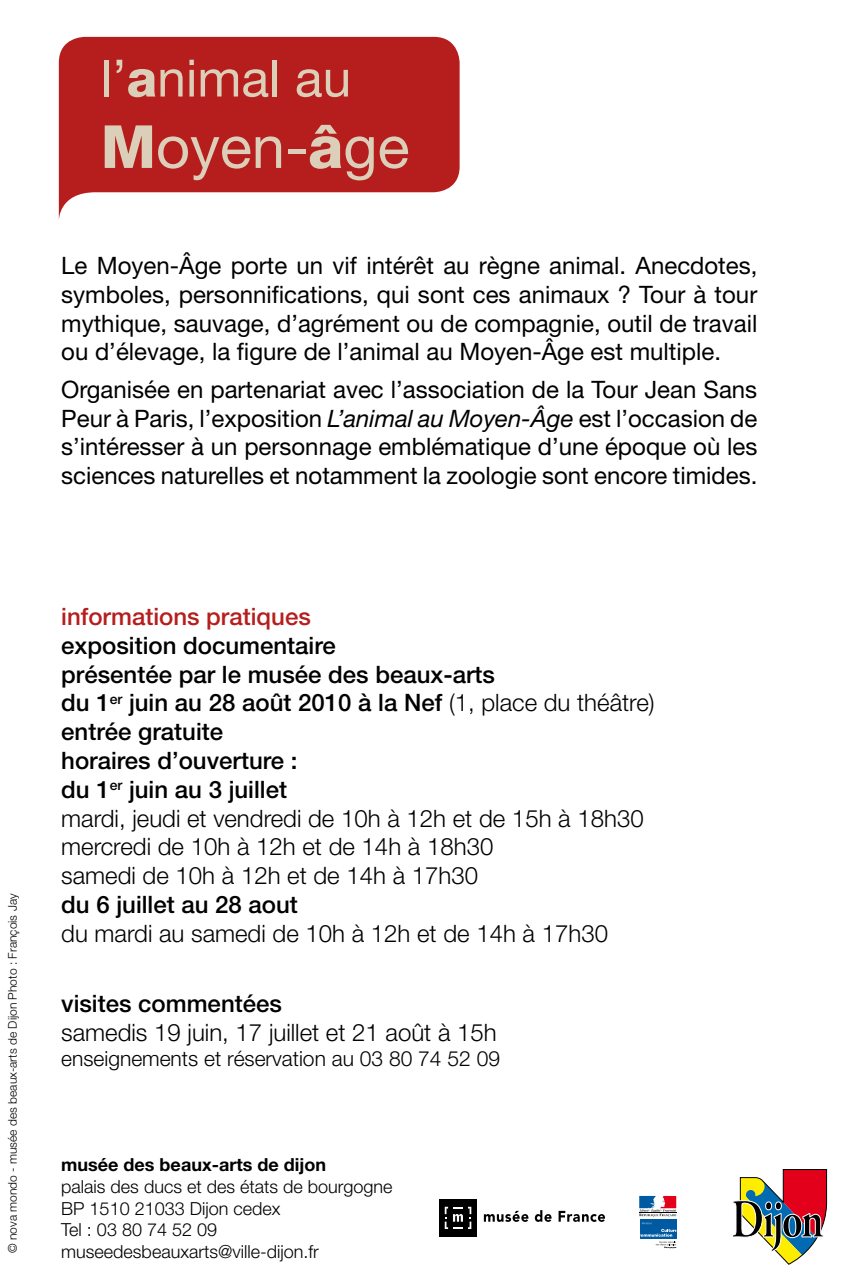
<style>
.page{position:relative;width:851px;height:1276px;background:#fff}
.page>*{position:absolute;margin:0;border:0;box-sizing:border-box;transform-origin:0 0}
.t1{font:59.4px "Helvetica Neue";color:#dccfba}
.t2{font:51.6px "Helvetica Neue";color:#dccfba}
.t3{font:24px/28.8px "Helvetica Neue";color:#000;text-align:justify}
.t4{font:500 24px/28.8px "Helvetica Neue";color:#000}
.t5{font:300 24px "Helvetica Neue";color:#000}
.t6{font:500 24px "Helvetica Neue";color:#b61e1d}
.t7{font:300 21px "Helvetica Neue";color:#000}
.t8{font:300 18px/21.6px "Helvetica Neue";color:#000}
.t9{font:700 18px "Helvetica Neue";color:#000}
.t10{font:300 12px "Helvetica Neue";color:#000}
.s1{font-weight:800}
.s2{font-style:italic}
.s3{font-weight:300}
</style>
<div class="page">
<svg style="left:484px;top:1210px;width:44px;height:12px"></svg>
<svg style="left:534px;top:1210px;width:17px;height:12px"></svg>
<svg style="left:558px;top:1210px;width:47px;height:12px"></svg>
<div style="left:439px;top:1199px;width:37px;height:37px;background:#000"></div>
<svg style="left:444px;top:1206px;width:27px;height:23px"></svg>
<div style="left:639px;top:1219px;width:37px;height:20px;background:#005aa1"></div>
<svg style="left:639px;top:1222px;width:37px;height:26px"></svg>
<svg style="left:639px;top:1196px;width:37px;height:20px"></svg>
<svg style="left:733px;top:1169px;width:94px;height:96px"></svg>
<svg style="left:59px;top:37px;width:400px;height:181px;background:#c03e3d"></svg>
<h2 class="t2" style="left:101px;top:47px;width:252px">l’<span class="s1">a</span>nimal au</h2>
<h1 class="t1" style="left:101px;top:111px;width:310px"><span class="s1">M</span>oyen-<span class="s1">â</span>ge</h1>
<p class="t3" style="left:61px;top:251px;width:697px">Le Moyen-Âge porte un vif intérêt au règne animal. Anecdotes, symboles, personnifications, qui sont ces animaux ? Tour à tour mythique, sauvage, d’agrément ou de compagnie, outil de travail ou d’élevage, la figure de l’animal au Moyen-Âge est multiple.</p>
<p class="t3" style="left:61px;top:374px;width:697px">Organisée en partenariat avec l’association de la Tour Jean Sans Peur à Paris, l’exposition <span class="s2">L’animal au Moyen-Âge</span> est l’occasion de s’intéresser à un personnage emblématique d’une époque où les sciences naturelles et notamment la zoologie sont encore timides.</p>
<p class="t10" style="left:5px;top:1253px;width:361px;rotate:-90deg">© nova mondo - musée des beaux-arts de Dijon Photo : François Jay</p>
<p class="t6" style="left:61px;top:602px;width:251px">informations pratiques</p>
<p class="t4" style="left:61px;top:630px;width:594px">exposition documentaire<br>présentée par le musée des beaux-arts<br>du 1<sup>er</sup> juin au 28 août 2010 à la Nef <span class="s3">(1, place du théâtre) </span>entrée gratuite<br>horaires d’ouverture :<br>du 1<sup>er</sup> juin au 3 juillet<br><span class="s3">mardi, jeudi et vendredi de 10h à 12h et de 15h à 18h30 mercredi de 10h à 12h et de 14h à 18h30<br>samedi de 10h à 12h et de 14h à 17h30</span></p>
<p class="t4" style="left:61px;top:890px;width:238px">du 6 juillet au 28 aout</p>
<p class="t5" style="left:61px;top:918px;width:548px">du mardi au samedi de 10h à 12h et de 14h à 17h30</p>
<p class="t4" style="left:61px;top:988px;width:222px">visites commentées</p>
<p class="t5" style="left:61px;top:1017px;width:437px">samedis 19 juin, 17 juillet et 21 août à 15h</p>
<p class="t7" style="left:61px;top:1045px;width:440px">enseignements et réservation au 03 80 74 52 09</p>
<p class="t9" style="left:61px;top:1154px;width:266px">musée des beaux-arts de dijon</p>
<p class="t8" style="left:61px;top:1175px;width:333px">palais des ducs et des états de bourgogne<br>BP 1510 21033 Dijon cedex<br>Tel : 03 80 74 52 09 museedesbeauxarts@ville-dijon.fr</p>
</div>
